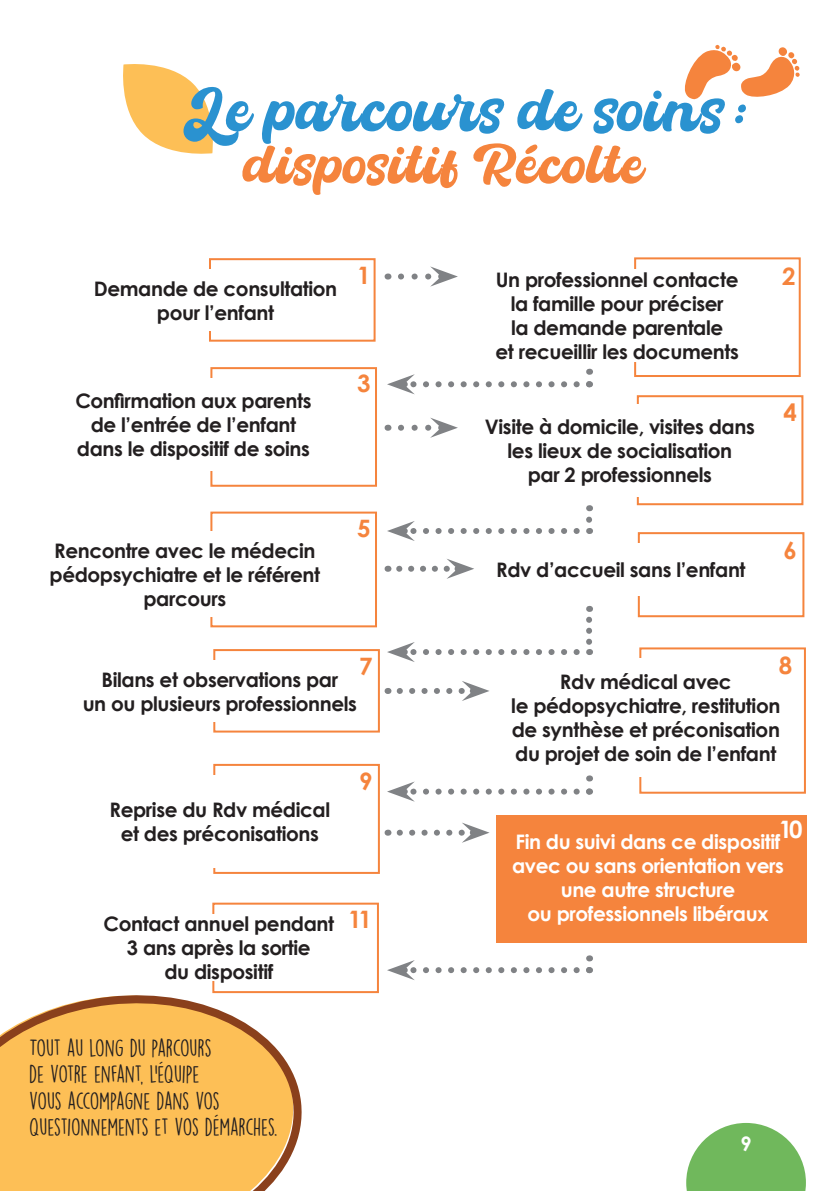
<style>
.page{position:relative;width:840px;height:1191px;background:#fff}
.page>*{position:absolute;margin:0;border:0;box-sizing:border-box;transform-origin:0 0}
.t1{font:60px "Batuphat Script";letter-spacing:.015em;color:#2a92d0}
.t2{font:54px "Batuphat Script";letter-spacing:.02em;color:#f5843d}
.t3{font:700 24px "Century Gothic";color:#f5843d}
.t4{font:700 24px "Century Gothic";color:#fff}
.t5{font:22px/26.4px "DK Lemon Yellow Sun";letter-spacing:-.025em;color:#231f20}
.t6{font:700 20px/24px "Century Gothic";letter-spacing:-.02em;color:#231f20;text-align:center}
.t7{font:700 20px/24px "Century Gothic";letter-spacing:-.02em;color:#fff;text-align:center}
</style>
<div class="page">
<svg style="left:686px;top:1123px;width:119px;height:68px"></svg>
<svg style="left:123px;top:64px;width:90px;height:90px"></svg>
<div style="left:209px;top:258px;width:166px;height:84px;border:2px solid #f5843d"></div>
<div style="left:213px;top:649px;width:166px;height:83px;border:2px solid #f5843d"></div>
<div style="left:639px;top:647px;width:166px;height:146px;border:2px solid #f5843d"></div>
<div style="left:213px;top:764px;width:166px;height:110px;border:2px solid #f5843d"></div>
<div style="left:496px;top:815px;width:310px;height:127px;background:#f5843d"></div>
<div style="left:212px;top:902px;width:167px;height:91px;border:2px solid #f5843d"></div>
<div style="left:633px;top:257px;width:167px;height:120px;border:2px solid #f5843d"></div>
<div style="left:210px;top:367px;width:167px;height:120px;border:2px solid #f5843d"></div>
<div style="left:210px;top:511px;width:167px;height:116px;border:2px solid #f5843d"></div>
<div style="left:637px;top:532px;width:167px;height:85px;border:2px solid #f5843d"></div>
<div style="left:636px;top:395px;width:167px;height:110px;border:2px solid #f5843d"></div>
<div style="left:72px;top:269px;width:287px;height:62px;background:#fff"></div>
<div style="left:76px;top:660px;width:287px;height:62px;background:#fff"></div>
<div style="left:502px;top:658px;width:286px;height:118px;background:#fff"></div>
<div style="left:76px;top:775px;width:287px;height:93px;background:#fff"></div>
<div style="left:75px;top:914px;width:287px;height:66px;background:#fff"></div>
<div style="left:450px;top:268px;width:333px;height:93px;background:#fff"></div>
<div style="left:27px;top:378px;width:333px;height:93px;background:#fff"></div>
<div style="left:452px;top:404px;width:334px;height:92px;background:#fff"></div>
<div style="left:453px;top:543px;width:334px;height:52px;background:#fff"></div>
<div style="left:18px;top:531px;width:333px;height:86px;background:#fff"></div>
<svg style="left:684px;top:45px;width:115px;height:55px"></svg>
<svg style="left:400px;top:266px;width:57px;height:21px"></svg>
<svg style="left:400px;top:417px;width:57px;height:21px"></svg>
<svg style="left:399px;top:559px;width:75px;height:20px"></svg>
<svg style="left:399px;top:681px;width:90px;height:20px"></svg>
<svg style="left:399px;top:822px;width:90px;height:20px"></svg>
<svg style="left:586px;top:369px;width:5px;height:18px"></svg>
<svg style="left:387px;top:374px;width:189px;height:20px"></svg>
<svg style="left:586px;top:519px;width:5px;height:15px"></svg>
<svg style="left:387px;top:521px;width:189px;height:20px"></svg>
<svg style="left:586px;top:775px;width:5px;height:19px"></svg>
<svg style="left:387px;top:781px;width:189px;height:20px"></svg>
<svg style="left:586px;top:955px;width:5px;height:18px"></svg>
<svg style="left:387px;top:960px;width:189px;height:20px"></svg>
<svg style="left:586px;top:619px;width:5px;height:36px"></svg>
<svg style="left:387px;top:642px;width:189px;height:20px"></svg>
<svg style="left:0;top:990px;width:304px;height:201px;background:#f6c06a"></svg>
<h1 class="t1" style="left:183px;top:78px;width:567px">Le parcours de soins:</h1>
<h2 class="t2" style="left:243px;top:136px;width:402px">dispositif Récolte</h2>
<p class="t6" style="left:94px;top:275px;width:245px">Demande de consultation pour l’enfant</p>
<p class="t6" style="left:75px;top:388px;width:237px">Confirmation aux parents de l’entrée de l’enfant dans le dispositif de soins</p>
<p class="t6" style="left:49px;top:537px;width:272px">Rencontre avec le médecin pédopsychiatre et le référent parcours</p>
<p class="t3" style="left:357px;top:257px;width:15px">1</p>
<p class="t3" style="left:781px;top:258px;width:15px">2</p>
<p class="t6" style="left:495px;top:266px;width:245px">Un professionnel contacte la famille pour préciser<br>la demande parentale<br>et recueillir les documents</p>
<p class="t3" style="left:357px;top:365px;width:15px">3</p>
<p class="t3" style="left:357px;top:510px;width:15px">5</p>
<p class="t6" style="left:484px;top:413px;width:271px">Visite à domicile, visites dans les lieux de socialisation<br>par 2 professionnels</p>
<p class="t6" style="left:496px;top:557px;width:251px">Rdv d’accueil sans l’enfant</p>
<p class="t3" style="left:783px;top:394px;width:15px">4</p>
<p class="t3" style="left:783px;top:532px;width:15px">6</p>
<p class="t3" style="left:359px;top:647px;width:15px">7</p>
<p class="t3" style="left:778px;top:647px;width:15px">8</p>
<p class="t6" style="left:83px;top:666px;width:275px">Bilans et observations par<br>un ou plusieurs professionnels</p>
<p class="t6" style="left:511px;top:669px;width:270px">Rdv médical avec<br>le pédopsychiatre, restitution de synthèse et préconisation du projet de soin de l’enfant</p>
<p class="t6" style="left:109px;top:797px;width:222px">Reprise du Rdv médical et des préconisations</p>
<p class="t3" style="left:359px;top:763px;width:15px">9</p>
<p class="t4" style="left:778px;top:811px;width:25px">10</p>
<p class="t7" style="left:511px;top:828px;width:273px">Fin du suivi dans ce dispositif avec ou sans orientation vers une autre structure<br>ou professionnels libéraux</p>
<p class="t3" style="left:348px;top:900px;width:25px">11</p>
<p class="t6" style="left:103px;top:910px;width:232px">Contact annuel pendant<br>3 ans après la sortie<br>du dispositif</p>
<p class="t5" style="left:29px;top:1034px;width:250px">TOUT AU LONG DU PARCOURS<br>DE VOTRE ENFANT, L’ÉQUIPE<br>VOUS ACCOMPAGNE DANS VOS<br>QUESTIONNEMENTS ET VOS DÉMARCHES.</p>
<p class="t7" style="left:740px;top:1131px;width:13px">9</p>
</div>
